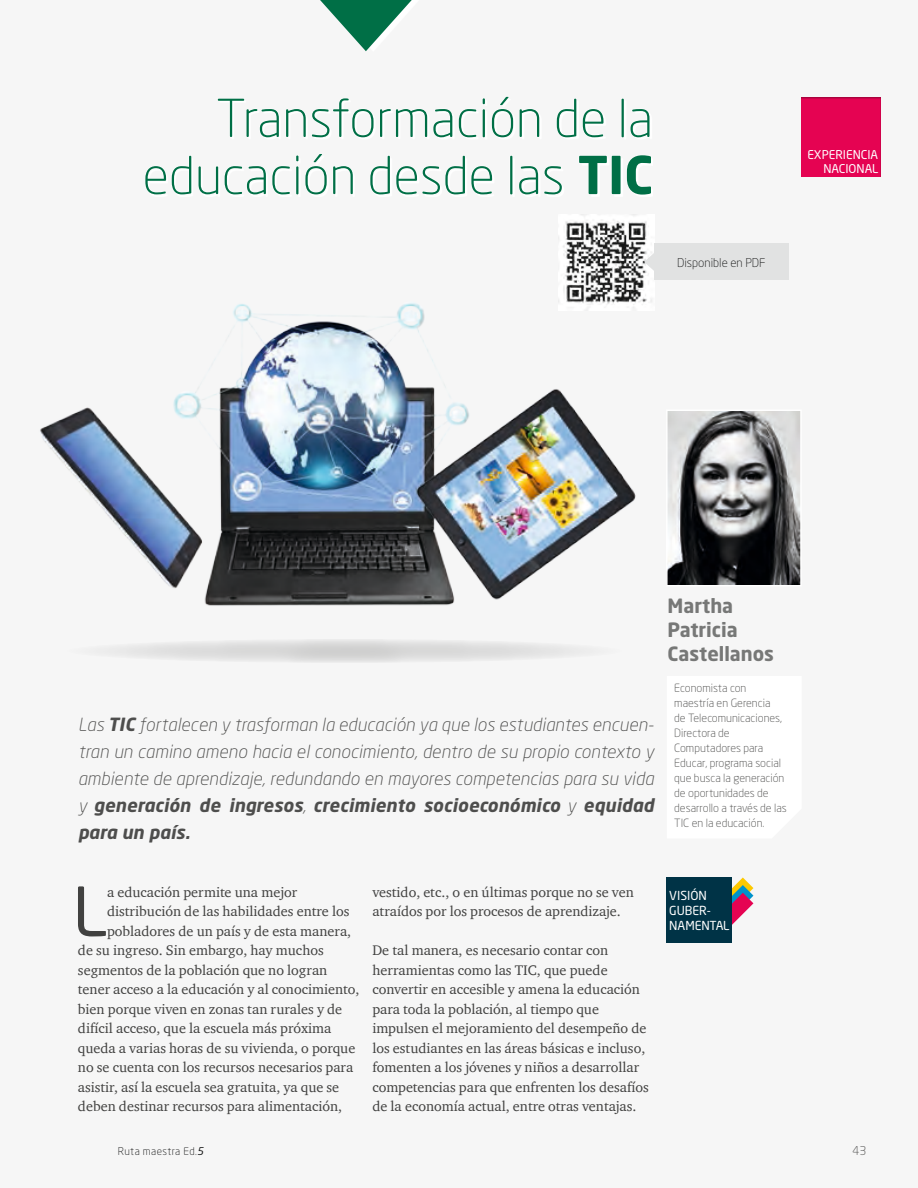
<style>
.page{position:relative;width:918px;height:1188px;background:#f6f6f6}
.page>*{position:absolute;margin:0;border:0;box-sizing:border-box;transform-origin:0 0}
.t1{font:66.75px "Neo Sans Pro";color:#414140}
.t2{font:300 51.6px/57.2px "Neo Sans Pro";color:#006f46;text-align:right}
.t3{font:700 19.5px/24px "Neo Sans Pro";color:#777877}
.t4{font:italic 300 18px/27px "Neo Sans Pro";letter-spacing:.01em;color:#4e4e4d;text-align:justify}
.t5{font:14.25px/19.5px "Charter ITC";color:#414140}
.t6{font:12.3px/14.7px "Neo Sans Pro";color:#fff}
.t7{font:12px/14.4px "Neo Sans Pro";color:#fff;text-align:right}
.t8{font:300 12px "Neo Sans Pro";color:#151616}
.t9{font:300 12px "Neo Sans Pro";color:#4e4e4d}
.t10{font:300 11.25px/15px "Neo Sans Pro";color:#4e4e4d}
.t11{font:300 10.5px "Neo Sans Pro";letter-spacing:.04em;color:#151616}
.s1{font-weight:700}
.s2{font-weight:400;font-style:italic}
</style>
<div class="page">
<img style="left:40px;top:303px;width:596px;height:303px">
<svg style="left:704px;top:877px;width:50px;height:48px"></svg>
<img style="left:669px;top:413px;width:130px;height:170px">
<div style="left:666px;top:410px;width:136px;height:176px;border:2px solid #fff"></div>
<div style="left:667px;top:878px;width:65px;height:65px;background:#003346"></div>
<div style="left:483px;top:109px;width:2px;height:28px;border:1px solid #fff"></div>
<div style="left:622px;top:99px;width:2px;height:38px;border:1px solid #fff"></div>
<div style="left:296px;top:166px;width:2px;height:28px;border:1px solid #fff"></div>
<div style="left:510px;top:156px;width:2px;height:38px;border:1px solid #fff"></div>
<div style="left:612px;top:156px;width:9px;height:38px;border:1px solid #fff"></div>
<img style="left:558px;top:221px;width:89px;height:90px">
<div style="left:654px;top:244px;width:134px;height:36px;background:#e1e2e2"></div>
<svg style="left:644px;top:253px;width:10px;height:18px"></svg>
<svg style="left:65px;top:639px;width:559px;height:24px;fill:#e3e3e3"></svg>
<svg style="left:320px;top:0;width:92px;height:51px"></svg>
<div style="left:799px;top:97px;width:83px;height:82px;background:#e50352"></div>
<h2 class="t2" style="left:143px;top:89px;width:512px">Transformación de la educación desde las <span class="s1">TIC</span></h2>
<p class="t8" style="left:677px;top:255px;width:90px">Disponible en PDF</p>
<p class="t7" style="left:807px;top:147px;width:72px">EXPERIENCIA<br>NACIONAL</p>
<p class="t4" style="left:78px;top:710px;width:577px">Las <span class="s1">TIC</span> fortalecen y trasforman la educación ya que los estudiantes encuen&shy;tran un camino ameno hacia el conocimiento, dentro de su propio contexto y ambiente de aprendizaje, redundando en mayores competencias para su vida y <span class="s1">generación de ingresos</span>, <span class="s1">crecimiento socioeconómico</span> y <span class="s1">equidad para un país.</span></p>
<h3 class="t3" style="left:668px;top:593px;width:108px">Martha<br>Patricia<br>Castellanos</h3>
<p class="t10" style="left:674px;top:680px;width:114px">Economista con maestría en Gerencia<br>de Telecomunicaciones,<br>Directora de<br>Computadores para<br>Educar, programa social que busca la generación de oportunidades de desarrollo a través de las<br>TIC en la educación.</p>
<h1 class="t1" style="left:73px;top:871px;width:36px">L</h1>
<p class="t5" style="left:107px;top:882px;width:192px">a educación permite una mejor</p>
<p class="t5" style="left:107px;top:902px;width:244px">distribución de las habilidades entre los</p>
<p class="t5" style="left:107px;top:921px;width:246px">pobladores de un país y de esta manera,</p>
<p class="t5" style="left:78px;top:941px;width:247px">de su ingreso. Sin embargo, hay muchos</p>
<p class="t5" style="left:78px;top:960px;width:251px">segmentos de la población que no logran</p>
<p class="t5" style="left:78px;top:980px;width:283px">tener acceso a la educación y al conocimiento,</p>
<p class="t5" style="left:78px;top:999px;width:266px">bien porque viven en zonas tan rurales y de</p>
<p class="t5" style="left:78px;top:1019px;width:255px">difícil acceso, que la escuela más próxima</p>
<p class="t5" style="left:78px;top:1038px;width:279px">queda a varias horas de su vivienda, o porque</p>
<p class="t5" style="left:78px;top:1057px;width:277px">no se cuenta con los recursos necesarios para</p>
<p class="t5" style="left:78px;top:1077px;width:263px">asistir, así la escuela sea gratuita, ya que se</p>
<p class="t5" style="left:78px;top:1096px;width:266px">deben destinar recursos para alimentación,</p>
<p class="t5" style="left:372px;top:882px;width:263px">vestido, etc., o en últimas porque no se ven atraídos por los procesos de aprendizaje.</p>
<p class="t5" style="left:372px;top:940px;width:278px">De tal manera, es necesario contar con herramientas como las TIC, que puede convertir en accesible y amena la educación para toda la población, al tiempo que impulsen el mejoramiento del desempeño de los estudiantes en las áreas básicas e incluso, fomenten a los jóvenes y niños a desarrollar competencias para que enfrenten los desafíos de la economía actual, entre otras ventajas.</p>
<p class="t6" style="left:669px;top:888px;width:62px">VISIÓN<br>GUBER-<br>NAMENTAL</p>
<p class="t11" style="left:118px;top:1144px;width:87px">Ruta maestra Ed.<span class="s2">5</span></p>
<p class="t9" style="left:853px;top:1144px;width:15px">43</p>
</div>
